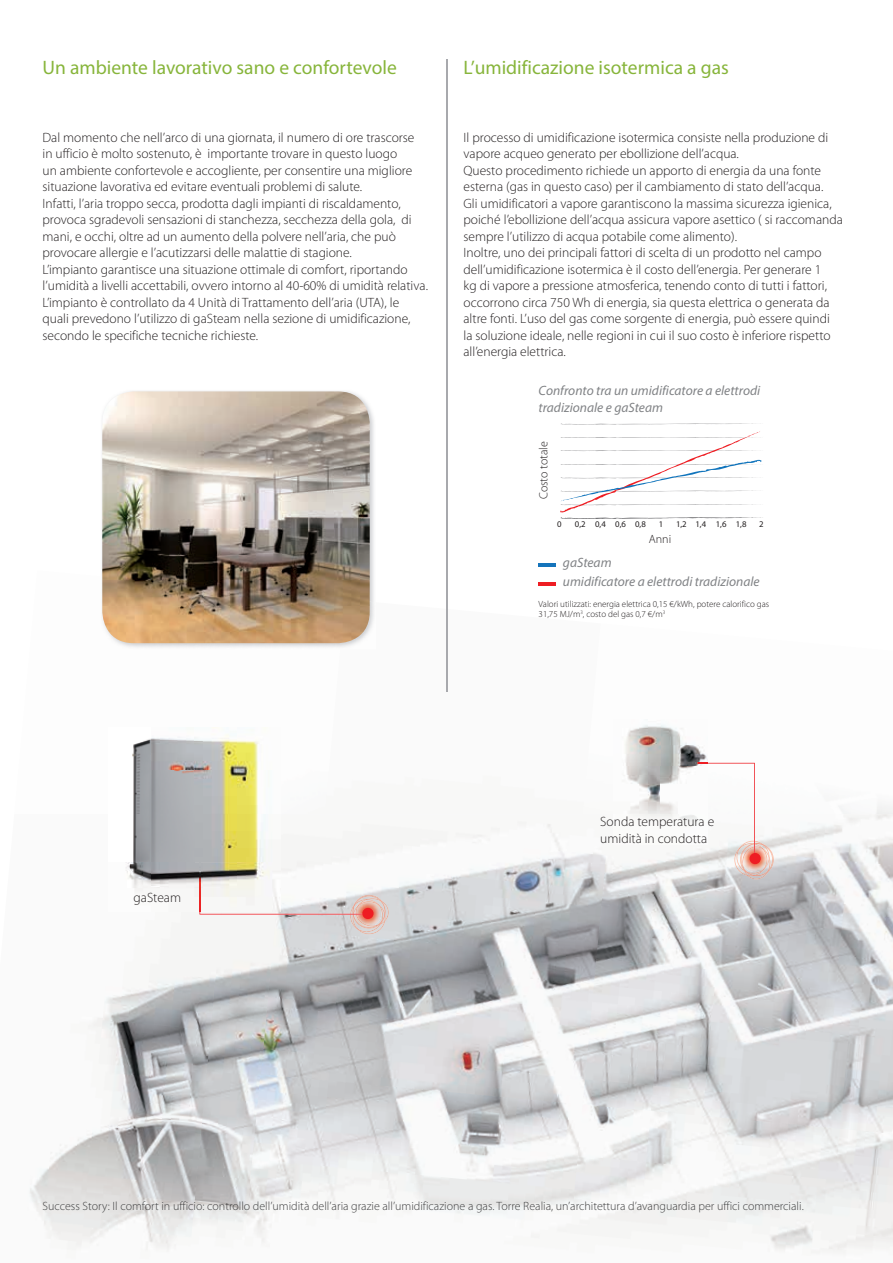
<style>
.page{position:relative;width:893px;height:1263px;background:#fff}
.page>*{position:absolute;margin:0;border:0;box-sizing:border-box;transform-origin:0 0}
.t1{font:19.5px "Myriad Pro";color:#87b53b}
.t2{font:300 13.5px/16.5px "Myriad Pro";color:#231f20}
.t3{font:italic 13.5px/16.5px "Myriad Pro";color:#808285}
.t4{font:300 12px "Myriad Pro";color:#3e3e3f}
.t5{font:300 12px "Myriad Pro";color:#231f20}
.t6{font:300 9px/10.8px "Myriad Pro";color:#231f20}
.t7{font:8.7px "Myriad Pro";color:#231f20}
</style>
<div class="page">
<hr style="left:446px;top:60px;width:1px;height:632px;background:#a8a9ad">
<img style="left:370px;top:409px;width:4px;height:167px">
<img style="left:118px;top:576px;width:256px;height:72px">
<img style="left:102px;top:391px;width:268px;height:252px">
<img style="left:285px;top:821px;width:297px;height:253px">
<img style="left:582px;top:814px;width:311px;height:290px">
<img style="left:29px;top:1138px;width:51px;height:112px">
<img style="left:222px;top:834px;width:63px;height:404px">
<img style="left:80px;top:912px;width:142px;height:340px">
<img style="left:243px;top:1074px;width:340px;height:170px">
<img style="left:568px;top:1104px;width:325px;height:150px">
<img style="left:353px;top:932px;width:32px;height:2px">
<img style="left:385px;top:901px;width:4px;height:20px">
<img style="left:773px;top:843px;width:1px;height:33px">
<img style="left:747px;top:876px;width:23px;height:3px">
<img style="left:769px;top:843px;width:4px;height:33px">
<svg style="left:199px;top:857px;width:186px;height:75px"></svg>
<img style="left:126px;top:727px;width:154px;height:184px">
<img style="left:199px;top:857px;width:1px;height:54px">
<img style="left:614px;top:724px;width:94px;height:121px">
<svg style="left:687px;top:763px;width:82px;height:113px"></svg>
<svg style="left:561px;top:423px;width:195px;height:2px"></svg>
<svg style="left:560px;top:431px;width:203px;height:88px"></svg>
<hr style="left:539px;top:564px;width:17px;height:3px;background:#1574bb">
<hr style="left:539px;top:583px;width:17px;height:3px;background:#ee1d23">
<h1 class="t1" style="left:43px;top:56px;width:356px">Un ambiente lavorativo sano e confortevole</h1>
<h1 class="t1" style="left:463px;top:56px;width:267px">L’umidificazione isotermica a gas</h1>
<p class="t2" style="left:43px;top:129px;width:387px">Dal momento che nell’arco di una giornata, il numero di ore trascorse<br>in ufficio è molto sostenuto, è importante trovare in questo luogo<br>un ambiente confortevole e accogliente, per consentire una migliore situazione lavorativa ed evitare eventuali problemi di salute.<br>Infatti, l’aria troppo secca, prodotta dagli impianti di riscaldamento, provoca sgradevoli sensazioni di stanchezza, secchezza della gola, di mani, e occhi, oltre ad un aumento della polvere nell’aria, che può provocare allergie e l’acutizzarsi delle malattie di stagione.<br>L’impianto garantisce una situazione ottimale di comfort, riportando l’umidità a livelli accettabili, ovvero intorno al 40-60% di umidità relativa.<br>L’impianto è controllato da 4 Unità di Trattamento dell’aria (UTA), le quali prevedono l’utilizzo di gaSteam nella sezione di umidificazione, secondo le specifiche tecniche richieste.</p>
<p class="t2" style="left:463px;top:129px;width:381px">Il processo di umidificazione isotermica consiste nella produzione di vapore acqueo generato per ebollizione dell’acqua.<br>Questo procedimento richiede un apporto di energia da una fonte esterna (gas in questo caso) per il cambiamento di stato dell’acqua.<br>Gli umidificatori a vapore garantiscono la massima sicurezza igienica, poiché l’ebollizione dell’acqua assicura vapore asettico ( si raccomanda sempre l’utilizzo di acqua potabile come alimento).<br>Inoltre, uno dei principali fattori di scelta di un prodotto nel campo dell’umidificazione isotermica è il costo dell’energia. Per generare 1<br>kg di vapore a pressione atmosferica, tenendo conto di tutti i fattori, occorrono circa 750 Wh di energia, sia questa elettrica o generata da altre fonti. L’uso del gas come sorgente di energia, può essere quindi<br>la soluzione ideale, nelle regioni in cui il suo costo è inferiore rispetto all’energia elettrica.</p>
<p class="t3" style="left:539px;top:382px;width:223px">Confronto tra un umidificatore a elettrodi tradizionale e gaSteam</p>
<p class="t5" style="left:536px;top:499px;width:59px;rotate:-90deg">Costo totale</p>
<p class="t7" style="left:557px;top:519px;width:6px">0</p>
<p class="t7" style="left:575px;top:519px;width:72px">0,2 0,4 0,6 0,8</p>
<p class="t7" style="left:659px;top:519px;width:6px">1</p>
<p class="t7" style="left:676px;top:519px;width:72px">1,2 1,4 1,6 1,8</p>
<p class="t7" style="left:759px;top:519px;width:6px">2</p>
<p class="t5" style="left:649px;top:532px;width:24px">Anni</p>
<p class="t3" style="left:563px;top:552px;width:198px;line-height:19.4px">gaSteam<br>umidificatore a elettrodi tradizionale</p>
<p class="t6" style="left:539px;top:598px;width:232px">Valori utilizzati: energia elettrica 0,15 €/kWh, potere calorifico gas<br>31,75 MJ/m<sup>3</sup>, costo del gas 0,7 €/m<sup>3</sup></p>
<p class="t2" style="left:134px;top:889px;width:49px">gaSteam</p>
<p class="t2" style="left:600px;top:813px;width:115px">Sonda temperatura e umidità in condotta</p>
<p class="t4" style="left:43px;top:1199px;width:763px">Success Story: Il comfort in ufficio: controllo dell’umidità dell’aria grazie all’umidificazione a gas. Torre Realia, un’architettura d’avanguardia per uffici commerciali.</p>
</div>
